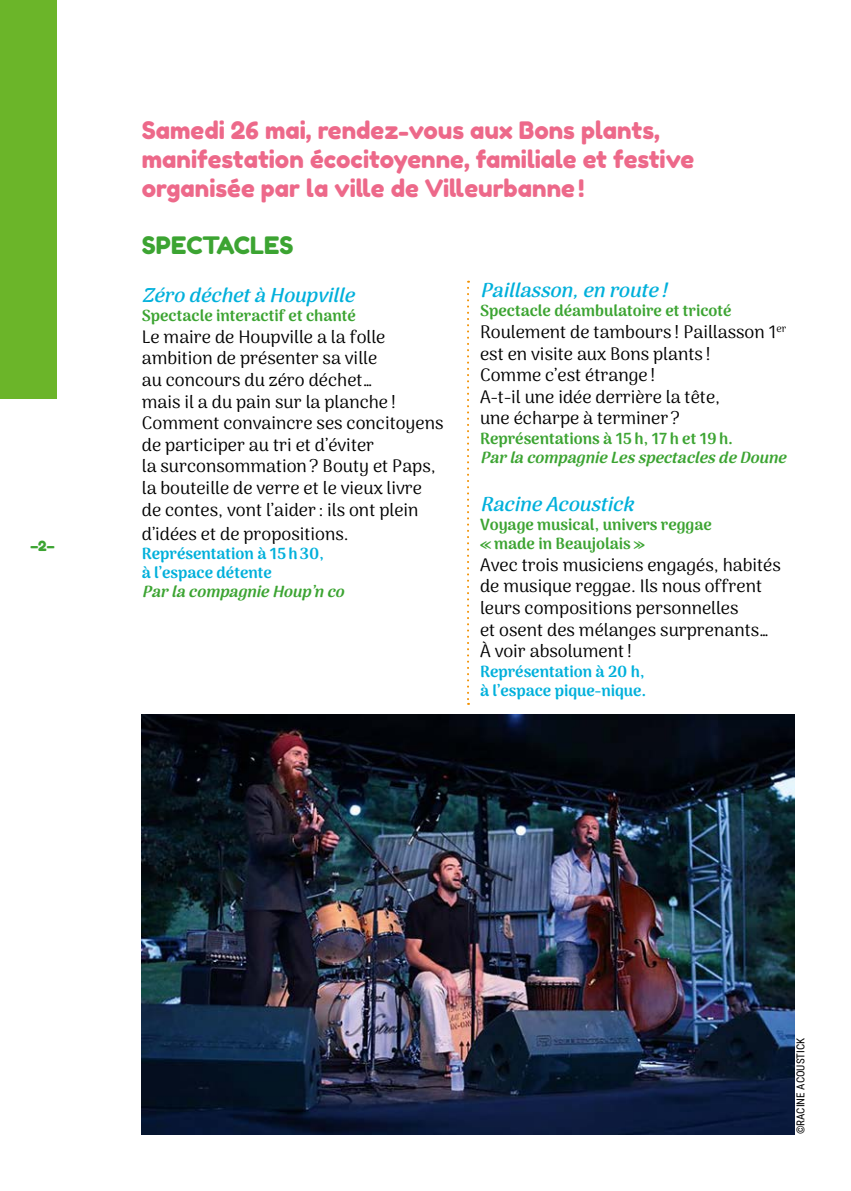
<style>
.page{position:relative;width:851px;height:1191px;background:#fff}
.page>*{position:absolute;margin:0;border:0;box-sizing:border-box;transform-origin:0 0}
.t1{font:24px/28.8px "Fredoka One";color:#ed698a}
.t2{font:24px "Fredoka One";color:#3ca432}
.t3{font:italic 600 20px "Arima Madurai";color:#00b0db}
.t4{font:18px/21.6px "Arima Madurai";color:#000}
.t5{font:900 16px/19.2px "Arima Madurai";color:#3ca432}
.t6{font:900 16px/19.2px "Arima Madurai";color:#00b0db}
.t7{font:italic 900 16px "Arima Madurai";color:#3ca432}
.t8{font:14px "Fredoka One";color:#3ca432}
.t9{font:11px "Roboto Condensed";color:#000}
</style>
<div class="page">
<svg style="left:467px;top:281px;width:2px;height:424px"></svg>
<div style="left:0;top:0;width:57px;height:399px;background:#6bb529"></div>
<img style="left:142px;top:714px;width:652px;height:420px">
<p class="t8" style="left:30px;top:537px;width:26px">–2–</p>
<h1 class="t1" style="left:142px;top:116px;width:553px">Samedi 26 mai, rendez-vous aux Bons plants, manifestation écocitoyenne, familiale et festive organisée par la ville de Villeurbanne!</h1>
<h1 class="t2" style="left:142px;top:230px;width:153px">SPECTACLES</h1>
<p class="t3" style="left:142px;top:281px;width:220px">ZérodéchetàHoupville</p>
<p class="t5" style="left:142px;top:306px;width:215px">Spectacle interactif et chanté</p>
<p class="t4" style="left:142px;top:326px;width:303px">Le maire de Houpville a la folle ambition de présenter sa ville<br>au concours du zéro déchet…<br>mais il a du pain sur la planche !<br>Comment convaincre ses concitoyens de participer au tri et d’éviter<br>la surconsommation ? Bouty et Paps, la bouteille de verre et le vieux livre de contes, vont l’aider : ils ont plein</p>
<p class="t4" style="left:142px;top:523px;width:208px">d’idées et de propositions.</p>
<p class="t6" style="left:142px;top:544px;width:184px">Représentation à 15 h 30, à l’espace détente</p>
<p class="t7" style="left:142px;top:580px;width:209px">ParlacompagnieHoup’nco</p>
<p class="t3" style="left:480px;top:276px;width:195px">Paillasson,enroute!</p>
<p class="t5" style="left:480px;top:302px;width:253px">Spectacle déambulatoire et tricoté</p>
<p class="t4" style="left:480px;top:321px;width:308px">Roulement de tambours ! Paillasson 1<sup>er </sup>est en visite aux Bons plants !<br>Comme c’est étrange !<br>A-t-il une idée derrière la tête,<br>une écharpe à terminer ?</p>
<p class="t5" style="left:480px;top:429px;width:254px">Représentations à 15 h, 17 h et 19 h.</p>
<p class="t7" style="left:480px;top:446px;width:313px">ParlacompagnieLesspectaclesdeDoune</p>
<p class="t3" style="left:480px;top:490px;width:161px">RacineAcoustick</p>
<p class="t5" style="left:480px;top:515px;width:233px">Voyage musical, univers reggae « made in Beaujolais »</p>
<p class="t4" style="left:480px;top:554px;width:302px">Avec trois musiciens engagés, habités de musique reggae. Ils nous offrent leurs compositions personnelles<br>et osent des mélanges surprenants…<br>À voir absolument !</p>
<p class="t6" style="left:480px;top:662px;width:168px">Représentation à 20 h, à l’espace pique-nique.</p>
<p class="t9" style="left:792px;top:1134px;width:98px;rotate:-90deg">©RACINE ACOUSTICK</p>
</div>
